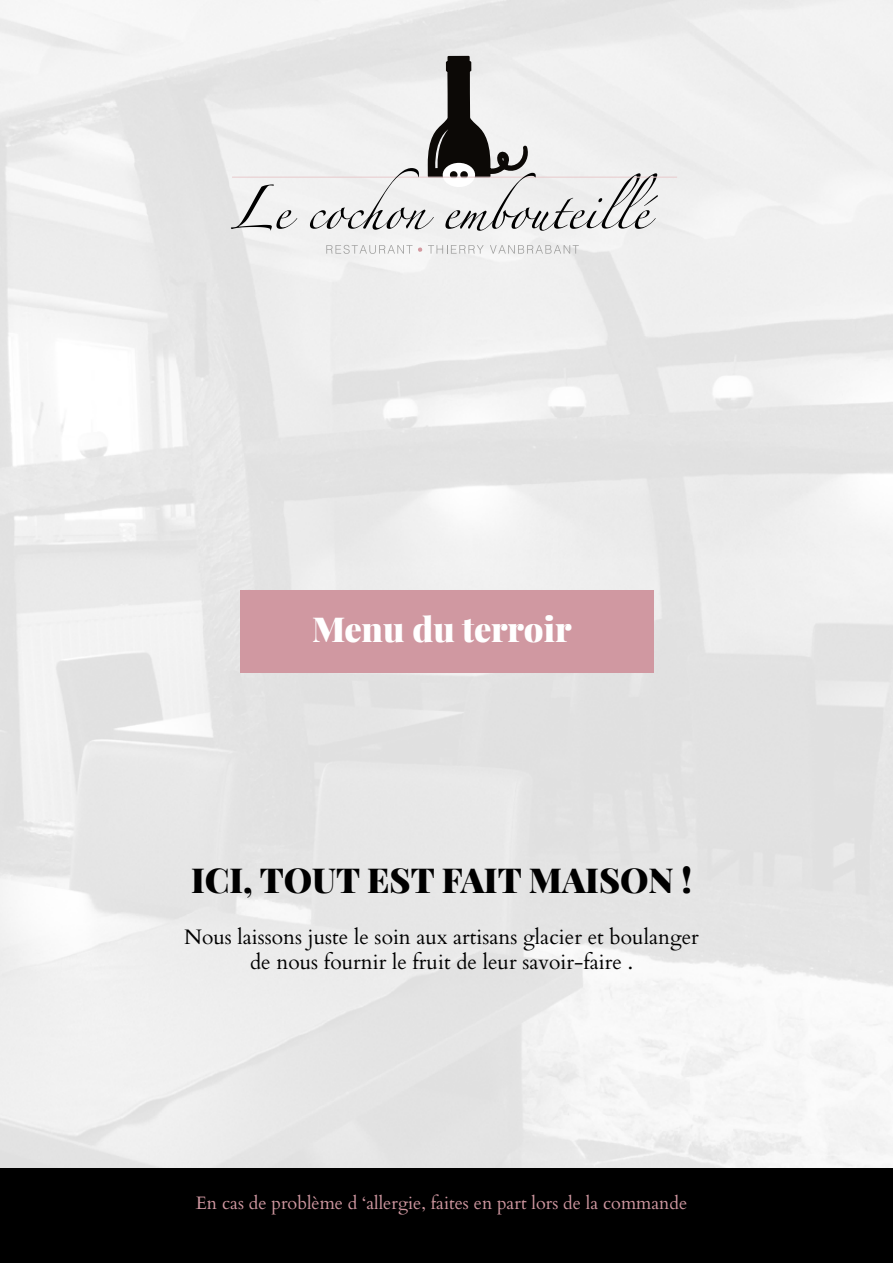
<style>
.page{position:relative;width:893px;height:1263px;background:#fff}
.page>*{position:absolute;margin:0;border:0;box-sizing:border-box;transform-origin:0 0}
.t1{font:900 34.5px "Playfair Display";color:#000}
.t2{font:900 34.5px "Playfair Display";letter-spacing:-.005em;color:#fff}
.t3{font:21px/25.2px "Cardo";color:#000;text-align:center}
.t4{font:18px "Cardo";color:#d098a1}
</style>
<div class="page">
<img style="left:0;top:0;width:893px;height:1169px">
<hr style="left:232px;top:177px;width:405px;height:1px;background:#e8cbcd">
<svg style="left:231px;top:184px;width:66px;height:47px"></svg>
<hr style="left:636px;top:177px;width:41px;height:1px;background:#e8cbcd">
<svg style="left:310px;top:55px;width:348px;height:208px"></svg>
<div style="left:0;top:1169px;width:893px;height:94px;background:#000"></div>
<div style="left:240px;top:590px;width:413px;height:83px;background:#d098a1"></div>
<h1 class="t2" style="left:312px;top:607px;width:261px">Menu du terroir</h1>
<h1 class="t1" style="left:191px;top:858px;width:502px">ICI, TOUT EST FAIT MAISON !</h1>
<p class="t3" style="left:184px;top:923px;width:516px">Nous laissons juste le soin aux artisans glacier et boulanger de nous fournir le fruit de leur savoir-faire .</p>
<p class="t4" style="left:196px;top:1188px;width:493px">En cas de problème d ‘allergie, faites en part lors de la commande</p>
</div>
